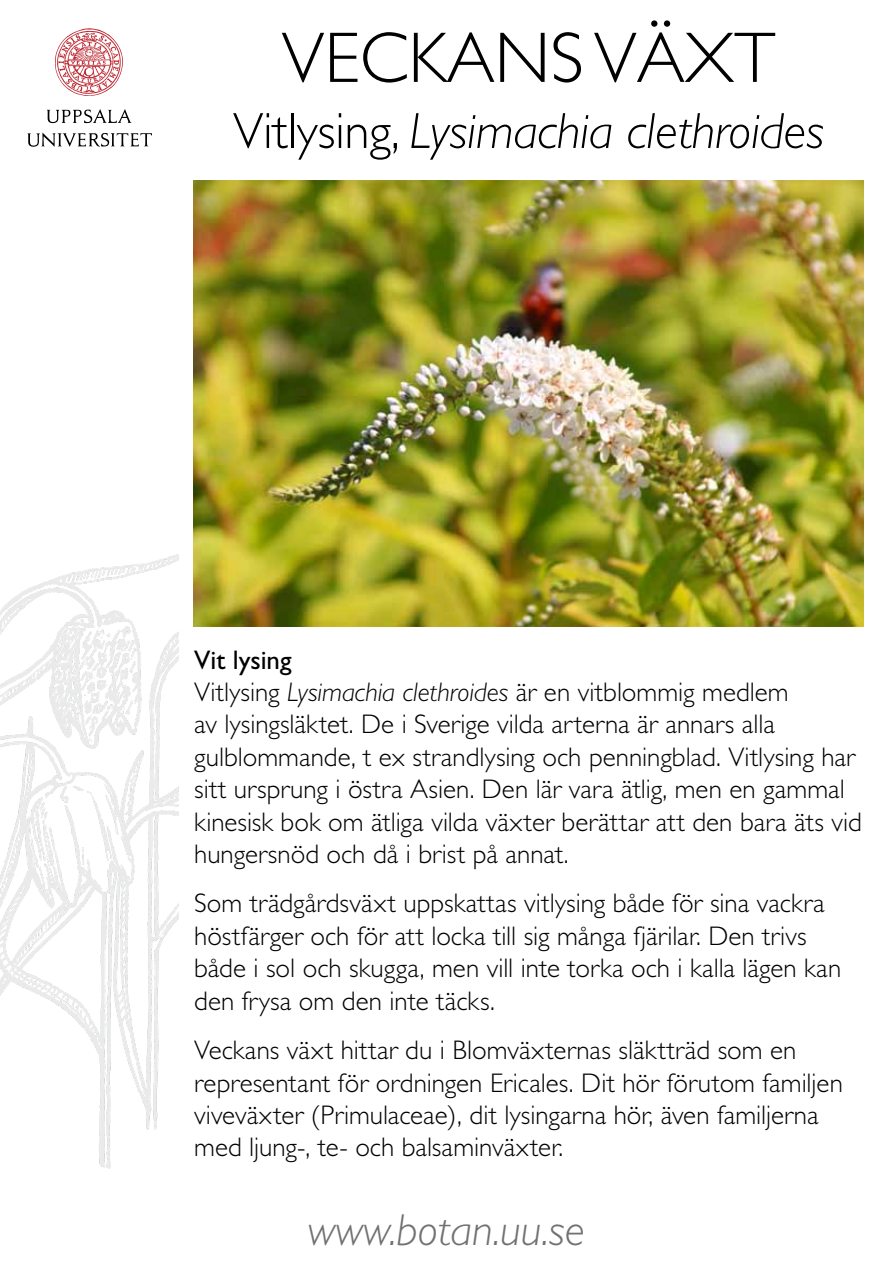
<style>
.page{position:relative;width:893px;height:1263px;background:#fff}
.page>*{position:absolute;margin:0;border:0;box-sizing:border-box;transform-origin:0 0}
.t1{font:300 72px "Gill Alt One";color:#000}
.t2{font:italic 300 51px "Gill Alt One";letter-spacing:-.005em;color:#000}
.t3{font:italic 300 45px "Gill Alt One";color:#707172}
.t4{font:300 27px/32.4px "Gill Alt One";color:#000}
.s1{font-style:normal}
.s2{font-weight:400}
.s3{font-style:italic}
</style>
<div class="page">
<img style="left:0;top:554px;width:179px;height:615px">
<svg style="left:47px;top:109px;width:85px;height:14px"></svg>
<svg style="left:27px;top:133px;width:125px;height:14px"></svg>
<svg style="left:55px;top:28px;width:68px;height:68px"></svg>
<img style="left:194px;top:180px;width:669px;height:447px">
<h1 class="t1" style="left:282px;top:17px;width:495px">VECKANS VÄXT</h1>
<h2 class="t2" style="left:233px;top:102px;width:592px"><span class="s1">Vitlysing,</span> Lysimachia clethroides</h2>
<p class="t4" style="left:194px;top:643px;width:669px"><span class="s2">Vit lysing<br></span>Vitlysing <span class="s3">Lysimachia clethroides</span> är en vitblommig medlem<br>av lysingsläktet. De i Sverige vilda arterna är annars alla gulblommande, t ex strandlysing och penningblad. Vitlysing har sitt ursprung i östra Asien. Den lär vara ätlig, men en gammal kinesisk bok om ätliga vilda växter berättar att den bara äts vid hungersnöd och då i brist på annat.</p>
<p class="t4" style="left:194px;top:887px;width:649px">Som trädgårdsväxt uppskattas vitlysing både för sina vackra höstfärger och för att locka till sig många fjärilar. Den trivs både i sol och skugga, men vill inte torka och i kalla lägen kan den frysa om den inte täcks.</p>
<p class="t4" style="left:194px;top:1034px;width:650px">Veckans växt hittar du i Blomväxternas släktträd som en representant för ordningen Ericales. Dit hör förutom familjen viveväxter (Primulaceae), dit lysingarna hör, även familjerna med ljung-, te- och balsaminväxter.</p>
<h3 class="t3" style="left:308px;top:1205px;width:279px">www.botan.uu.se</h3>
</div>
